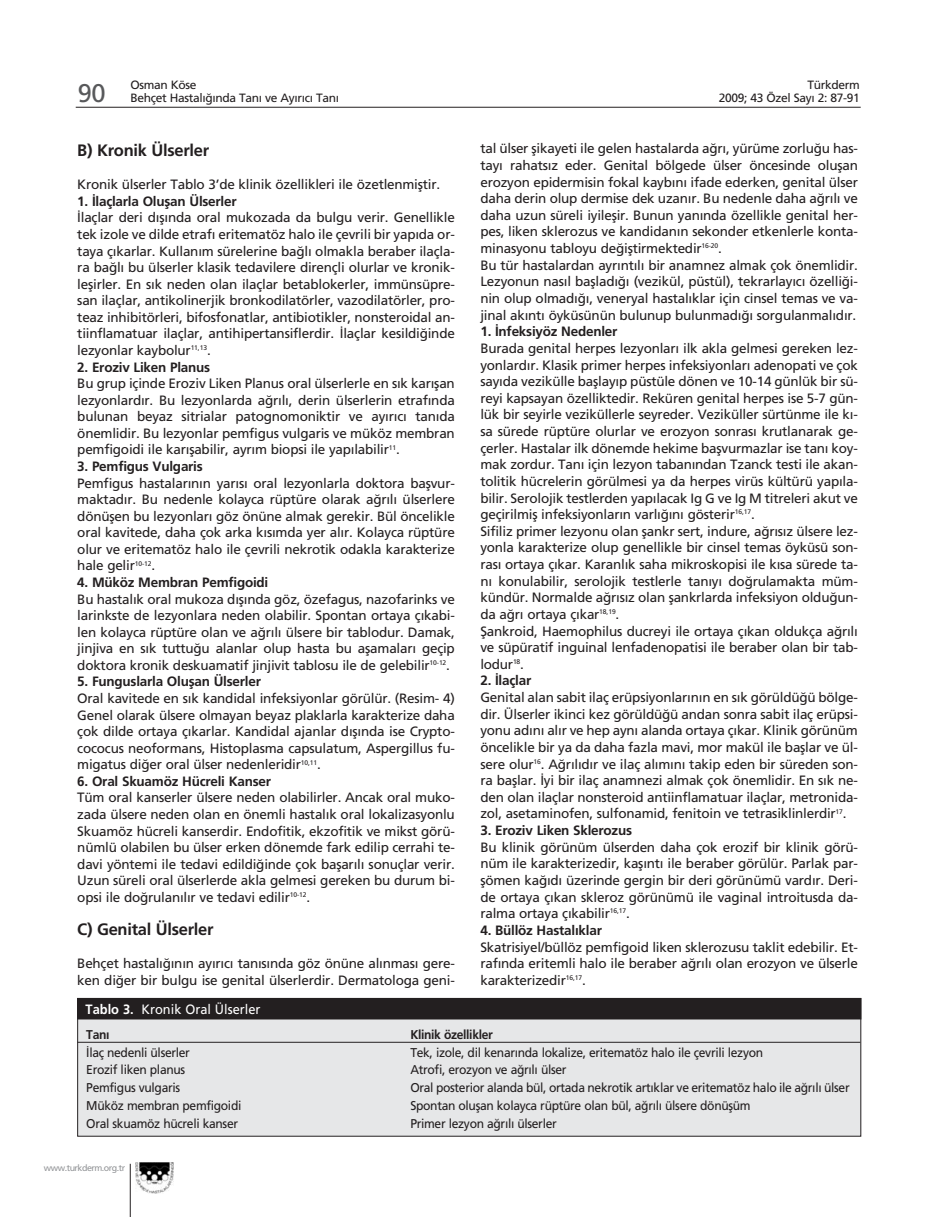
<style>
.page{position:relative;width:940px;height:1217px;background:#fff}
.page>*{position:absolute;margin:0;border:0;box-sizing:border-box;transform-origin:0 0}
.t1{font:25.5px "Frutiger";color:#58595b}
.t2{font:700 16.5px "Frutiger";letter-spacing:-.015em;color:#231f20}
.t3{font:13.5px/16.6px "Frutiger";letter-spacing:-.015em;color:#231f20;text-align:justify}
.t4{font:700 13.5px "Frutiger";letter-spacing:-.015em;color:#231f20}
.t5{font:13.5px "Frutiger";color:#fff;scale:.95 1}
.t6{font:12.75px "Frutiger";letter-spacing:-.03em;color:#231f20;scale:.95 1}
.t7{font:700 12.75px "Frutiger";letter-spacing:-.03em;color:#231f20;scale:.95 1}
.t8{font:12px/13.5px "Frutiger";letter-spacing:-.03em;color:#231f20}
.t9{font:9px "Frutiger";letter-spacing:-.055em;color:#939598}
.s1{font-weight:700}
</style>
<div class="page">
<hr style="left:76px;top:107px;width:784px;height:1px;background:#231f20">
<img style="left:135px;top:1162px;width:39px;height:30px">
<hr style="left:130px;top:1163px;width:1px;height:53px;background:#231f20">
<div style="left:78px;top:998px;width:782px;height:137px;background:#e6e7e8"></div>
<div style="left:78px;top:998px;width:782px;height:20px;background:#231f20"></div>
<hr style="left:77px;top:1041px;width:783px;height:1px;background:#231f20">
<p class="t8" style="left:130px;top:79px;width:210px">Osman Köse<br>Behçet Hastal›¤›nda Tan› ve Ay›r›c› Tan›</p>
<p class="t8" style="left:807px;top:79px;width:54px">Türkderm</p>
<h1 class="t1" style="left:78px;top:82px;width:29px">90</h1>
<p class="t8" style="left:718px;top:92px;width:143px">2009; 43 Özel Say› 2: 87-91</p>
<p class="t2" style="left:77px;top:144px;width:133px">B) Kronik Ülserler</p>
<p class="t3" style="left:77px;top:177px;width:364px">Kronik ülserler Tablo 3’de klinik özellikleri ile özetlenmifltir.</p>
<p class="t4" style="left:77px;top:196px;width:161px">1. ‹laçlarla Oluflan Ülserler</p>
<p class="t3" style="left:77px;top:210px;width:379px">‹laçlar deri d›fl›nda oral mukozada da bulgu verir. Genellikle tek izole ve dilde etraf› eritematöz halo ile çevrili bir yap›da or&shy;taya ç›karlar. Kullan›m sürelerine ba¤l› olmakla beraber ilaçla&shy;ra ba¤l› bu ülserler klasik tedavilere dirençli olurlar ve kronik&shy;leflirler. En s›k neden olan ilaçlar betablokerler, immünsüpre&shy;san ilaçlar, antikolinerjik bronkodilatörler, vazodilatörler, pro&shy;teaz inhibitörleri, bifosfonatlar, antibiotikler, nonsteroidal an&shy;tiinflamatuar ilaçlar, antihipertansiflerdir. ‹laçlar kesildi¤inde lezyonlar kaybolur<sup>11,13</sup>.</p>
<p class="t4" style="left:77px;top:361px;width:134px">2. Eroziv Liken Planus</p>
<p class="t3" style="left:77px;top:376px;width:379px">Bu grup içinde Eroziv Liken Planus oral ülserlerle en s›k kar›flan lezyonlard›r. Bu lezyonlarda a¤r›l›, derin ülserlerin etraf›nda bulunan beyaz sitrialar patognomoniktir ve ay›r›c› tan›da önemlidir. Bu lezyonlar pemfigus vulgaris ve müköz membran pemfigoidi ile kar›flabilir, ayr›m biopsi ile yap›labilir<sup>11</sup>.</p>
<p class="t4" style="left:77px;top:461px;width:127px">3. Pemfigus Vulgaris</p>
<p class="t3" style="left:77px;top:475px;width:379px">Pemfigus hastalar›n›n yar›s› oral lezyonlarla doktora baflvur&shy;maktad›r. Bu nedenle kolayca rüptüre olarak a¤r›l› ülserlere dönüflen bu lezyonlar› göz önüne almak gerekir. Bül öncelikle oral kavitede, daha çok arka k›s›mda yer al›r. Kolayca rüptüre olur ve eritematöz halo ile çevrili nekrotik odakla karakterize hale gelir<sup>10-12</sup>.</p>
<p class="t4" style="left:77px;top:576px;width:193px">4. Müköz Membran Pemfigoidi</p>
<p class="t3" style="left:77px;top:591px;width:379px">Bu hastal›k oral mukoza d›fl›nda göz, özefagus, nazofarinks ve larinkste de lezyonlara neden olabilir. Spontan ortaya ç›kabi&shy;len kolayca rüptüre olan ve a¤r›l› ülsere bir tablodur. Damak, jinjiva en s›k tuttu¤u alanlar olup hasta bu aflamalar› geçip doktora kronik deskuamatif jinjivit tablosu ile de gelebilir<sup>10-12</sup>.</p>
<p class="t4" style="left:77px;top:676px;width:185px">5. Funguslarla Oluflan Ülserler</p>
<p class="t3" style="left:77px;top:691px;width:379px">Oral kavitede en s›k kandidal infeksiyonlar görülür. (Resim- 4)<br>Genel olarak ülsere olmayan beyaz plaklarla karakterize daha çok dilde ortaya ç›karlar. Kandidal ajanlar d›fl›nda ise Crypto&shy;cococus neoformans, Histoplasma capsulatum, Aspergillus fu&shy;migatus di¤er oral ülser nedenleridir<sup>10,11</sup>.</p>
<p class="t4" style="left:77px;top:775px;width:195px">6. Oral Skuamöz Hücreli Kanser</p>
<p class="t3" style="left:77px;top:790px;width:379px">Tüm oral kanserler ülsere neden olabilirler. Ancak oral muko&shy;zada ülsere neden olan en önemli hastal›k oral lokalizasyonlu Skuamöz hücreli kanserdir. Endofitik, ekzofitik ve mikst görü&shy;nümlü olabilen bu ülser erken dönemde fark edilip cerrahi te&shy;davi yöntemi ile tedavi edildi¤inde çok baflar›l› sonuçlar verir.<br>Uzun süreli oral ülserlerde akla gelmesi gereken bu durum bi&shy;opsi ile do¤rulan›l›r ve tedavi edilir<sup>10-12</sup>.</p>
<p class="t2" style="left:77px;top:922px;width:138px">C) Genital Ülserler</p>
<p class="t3" style="left:77px;top:956px;width:379px">Behçet hastal›¤›n›n ay›r›c› tan›s›nda göz önüne al›nmas› gere&shy;ken di¤er bir bulgu ise genital ülserlerdir. Dermatologa geni-</p>
<p class="t3" style="left:480px;top:141px;width:379px;text-align:left">tal ülser flikayeti ile gelen hastalarda a¤r›, yürüme zorlu¤u has&shy;tay› rahats›z eder. Genital bölgede ülser öncesinde oluflan erozyon epidermisin fokal kayb›n› ifade ederken, genital ülser daha derin olup dermise dek uzan›r. Bu nedenle daha a¤r›l› ve daha uzun süreli iyileflir. Bunun yan›nda özellikle genital her&shy;pes, liken sklerozus ve kandidan›n sekonder etkenlerle konta&shy;minasyonu tabloyu de¤ifltirmektedir<sup>16-20</sup>.<br>Bu tür hastalardan ayr›nt›l› bir anamnez almak çok önemlidir.<br>Lezyonun nas›l bafllad›¤› (vezikül, püstül), tekrarlay›c› özelli¤i&shy;nin olup olmad›¤›, veneryal hastal›klar için cinsel temas ve va&shy;jinal ak›nt› öyküsünün bulunup bulunmad›¤› sorgulanmal›d›r.</p>
<p class="t4" style="left:480px;top:326px;width:139px">1. ‹nfeksiyöz Nedenler</p>
<p class="t3" style="left:480px;top:341px;width:379px;text-align:left">Burada genital herpes lezyonlar› ilk akla gelmesi gereken lez&shy;yonlard›r. Klasik primer herpes infeksiyonlar› adenopati ve çok say›da vezikülle bafllay›p püstüle dönen ve 10-14 günlük bir sü&shy;reyi kapsayan özelliktedir. Reküren genital herpes ise 5-7 gün&shy;lük bir seyirle veziküllerle seyreder. Veziküller sürtünme ile k›- sa sürede rüptüre olurlar ve erozyon sonras› krutlanarak ge&shy;çerler. Hastalar ilk dönemde hekime baflvurmazlar ise tan› koy&shy;mak zordur. Tan› için lezyon taban›ndan Tzanck testi ile akan&shy;tolitik hücrelerin görülmesi ya da herpes virüs kültürü yap›la&shy;bilir. Serolojik testlerden yap›lacak Ig G ve Ig M titreleri akut ve geçirilmifl infeksiyonlar›n varl›¤›n› gösterir<sup>16,17</sup>.<br>Sifiliz primer lezyonu olan flankr sert, indure, a¤r›s›z ülsere lez&shy;yonla karakterize olup genellikle bir cinsel temas öyküsü son&shy;ras› ortaya ç›kar. Karanl›k saha mikroskopisi ile k›sa sürede ta&shy;n› konulabilir, serolojik testlerle tan›y› do¤rulamakta müm&shy;kündür. Normalde a¤r›s›z olan flankrlarda infeksiyon oldu¤un&shy;da a¤r› ortaya ç›kar<sup>18,19</sup>.<br>fiankroid, Haemophilus ducreyi ile ortaya ç›kan oldukça a¤r›l› ve süpüratif inguinal lenfadenopatisi ile beraber olan bir tab&shy;lodur<sup>18</sup>.</p>
<p class="t4" style="left:480px;top:675px;width:52px">2. ‹laçlar</p>
<p class="t3" style="left:480px;top:690px;width:379px">Genital alan sabit ilaç erüpsiyonlar›n›n en s›k görüldü¤ü bölge&shy;dir. Ülserler ikinci kez görüldü¤ü andan sonra sabit ilaç erüpsi&shy;yonu ad›n› al›r ve hep ayn› alanda ortaya ç›kar. Klinik görünüm öncelikle bir ya da daha fazla mavi, mor makül ile bafllar ve ül&shy;sere olur<sup>16</sup>. A¤r›l›d›r ve ilaç al›m›n› takip eden bir süreden son&shy;ra bafllar. ‹yi bir ilaç anamnezi almak çok önemlidir. En s›k ne&shy;den olan ilaçlar nonsteroid antiinflamatuar ilaçlar, metronida&shy;zol, asetaminofen, sulfonamid, fenitoin ve tetrasiklinlerdir<sup>17</sup>.</p>
<p class="t4" style="left:480px;top:824px;width:153px">3. Eroziv Liken Sklerozus</p>
<p class="t3" style="left:480px;top:839px;width:379px">Bu klinik görünüm ülserden daha çok erozif bir klinik görü&shy;nüm ile karakterizedir, kafl›nt› ile beraber görülür. Parlak par&shy;flömen ka¤›d› üzerinde gergin bir deri görünümü vard›r. Deri&shy;de ortaya ç›kan skleroz görünümü ile vaginal introitusda da&shy;ralma ortaya ç›kabilir<sup>16,17</sup>.</p>
<p class="t4" style="left:480px;top:924px;width:123px">4. Büllöz Hastal›klar</p>
<p class="t3" style="left:480px;top:939px;width:379px">Skatrisiyel/büllöz pemfigoid liken sklerozusu taklit edebilir. Et&shy;raf›nda eritemli halo ile beraber a¤r›l› olan erozyon ve ülserle karakterizedir<sup>16,17</sup>.</p>
<p class="t5" style="left:86px;top:1003px;width:186px"><span class="s1">Tablo 3.</span> Kronik Oral Ülserler</p>
<p class="t7" style="left:86px;top:1029px;width:26px">Tan›</p>
<p class="t7" style="left:410px;top:1029px;width:88px">Klinik özellikler</p>
<p class="t6" style="left:86px;top:1046px;width:111px">‹laç nedenli ülserler</p>
<p class="t6" style="left:410px;top:1046px;width:373px">Tek, izole, dil kenar›nda lokalize, eritematöz halo ile çevrili lezyon</p>
<p class="t6" style="left:86px;top:1064px;width:106px">Erozif liken planus</p>
<p class="t6" style="left:410px;top:1064px;width:166px">Atrofi, erozyon ve a¤r›l› ülser</p>
<p class="t6" style="left:86px;top:1082px;width:100px">Pemfigus vulgaris</p>
<p class="t6" style="left:410px;top:1082px;width:464px">Oral posterior alanda bül, ortada nekrotik art›klar ve eritematöz halo ile a¤r›l› ülser</p>
<p class="t6" style="left:86px;top:1100px;width:165px">Müköz membran pemfigoidi</p>
<p class="t6" style="left:410px;top:1100px;width:360px">Spontan oluflan kolayca rüptüre olan bül, a¤r›l› ülsere dönüflüm</p>
<p class="t6" style="left:86px;top:1117px;width:161px">Oral skuamöz hücreli kanser</p>
<p class="t6" style="left:410px;top:1117px;width:156px">Primer lezyon a¤r›l› ülserler</p>
<p class="t9" style="left:44px;top:1163px;width:83px">www.turkderm.org.tr</p>
</div>
